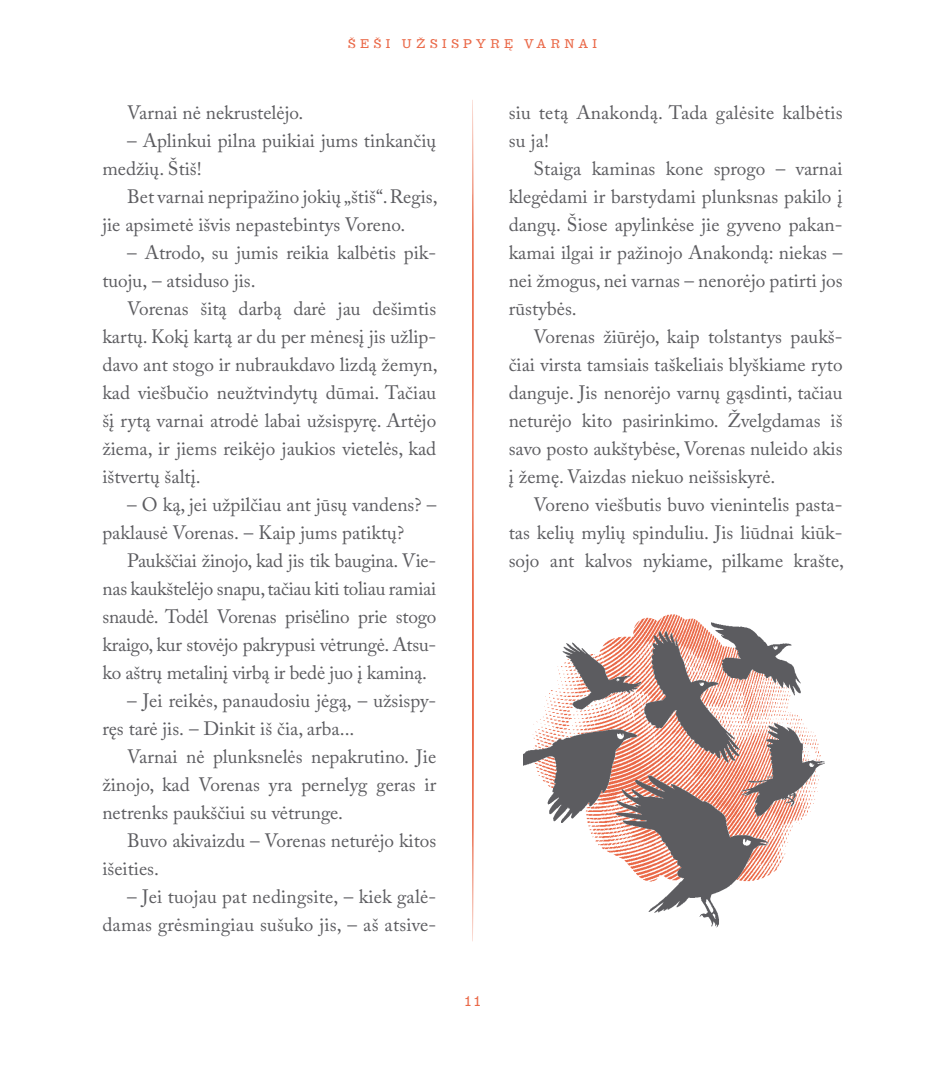
<style>
.page{position:relative;width:945px;height:1072px;background:#fff}
.page>*{position:absolute;margin:0;border:0;box-sizing:border-box;transform-origin:0 0}
.t1{font:19.25px/28px "Adobe Caslon Pro";color:#5c5c60}
.t2{font:14px "Farao";color:#ea6847}
.t3{font:12.25px "Farao";letter-spacing:.355em;color:#ea6847}
</style>
<div class="page">
<svg style="left:472px;top:100px;width:2px;height:841px;background:#ef937c"></svg>
<img style="left:524px;top:614px;width:301px;height:314px">
<p class="t3" style="left:348px;top:37px;width:251px">ŠEŠI UŽSISPYRĘ VARNAI</p>
<p class="t1" style="left:127px;top:98px;width:178px">Varnai nė nekrustelėjo.</p>
<p class="t1" style="left:102px;top:126px;width:335px;text-indent:25px">– Aplinkui pilna puikiai jums tinkančių medžių. Štiš!</p>
<p class="t1" style="left:102px;top:182px;width:337px;text-indent:25px">Bet varnai nepripažino jokių „štiš“. Regis, jie apsimetė išvis nepastebintys Voreno.</p>
<p class="t1" style="left:102px;top:238px;width:335px;text-indent:25px">– Atrodo, su jumis reikia kalbėtis pik&shy;tuoju, – atsiduso jis.</p>
<p class="t1" style="left:102px;top:294px;width:337px;text-align:justify;text-indent:25px">Vorenas šitą darbą darė jau dešimtis kartų. Kokį kartą ar du per mėnesį jis užlip&shy;davo ant stogo ir nubraukdavo lizdą žemyn, kad viešbučio neužtvindytų dūmai. Tačiau šį rytą varnai atrodė labai užsispyrę. Artėjo žiema, ir jiems reikėjo jaukios vietelės, kad ištvertų šaltį.</p>
<p class="t1" style="left:102px;top:490px;width:335px;text-indent:25px">– O ką, jei užpilčiau ant jūsų vandens? – paklausė Vorenas. – Kaip jums patiktų?</p>
<p class="t1" style="left:102px;top:546px;width:335px;text-align:justify;text-indent:25px">Paukščiai žinojo, kad jis tik baugina. Vie&shy;nas kaukštelėjo snapu, tačiau kiti toliau ramiai snaudė. Todėl Vorenas prisėlino prie stogo kraigo, kur stovėjo pakrypusi vėtrungė. Atsu&shy;ko aštrų metalinį virbą ir bedė juo į kaminą.</p>
<p class="t1" style="left:102px;top:686px;width:335px;text-indent:25px">– Jei reikės, panaudosiu jėgą, – užsispy&shy;ręs tarė jis. – Dinkit iš čia, arba...</p>
<p class="t1" style="left:102px;top:742px;width:335px;text-align:justify;text-indent:25px">Varnai nė plunksnelės nepakrutino. Jie žinojo, kad Vorenas yra pernelyg geras ir netrenks paukščiui su vėtrunge.</p>
<p class="t1" style="left:102px;top:826px;width:335px;text-indent:25px">Buvo akivaizdu – Vorenas neturėjo kitos išeities.</p>
<p class="t1" style="left:102px;top:882px;width:335px;text-align:right">– Jei tuojau pat nedingsite, – kiek galė&shy;damas grėsmingiau sušuko jis, – aš atsive-</p>
<p class="t2" style="left:464px;top:994px;width:19px">11</p>
<p class="t1" style="left:509px;top:98px;width:335px">siu tetą Anakondą. Tada galėsite kalbėtis su ja!</p>
<p class="t1" style="left:509px;top:154px;width:335px;text-align:justify;text-indent:25px">Staiga kaminas kone sprogo – varnai klegėdami ir barstydami plunksnas pakilo į dangų. Šiose apylinkėse jie gyveno pakan&shy;kamai ilgai ir pažinojo Anakondą: niekas – nei žmogus, nei varnas – nenorėjo patirti jos rūstybės.</p>
<p class="t1" style="left:509px;top:322px;width:335px;text-align:justify;text-indent:25px">Vorenas žiūrėjo, kaip tolstantys paukš&shy;čiai virsta tamsiais taškeliais blyškiame ryto danguje. Jis nenorėjo varnų gąsdinti, tačiau neturėjo kito pasirinkimo. Žvelgdamas iš savo posto aukštybėse, Vorenas nuleido akis į žemę. Vaizdas niekuo neišsiskyrė.</p>
<p class="t1" style="left:509px;top:490px;width:337px;text-align:justify;text-indent:25px">Voreno viešbutis buvo vienintelis pasta&shy;tas kelių mylių spinduliu. Jis liūdnai kiūk&shy;sojo ant kalvos nykiame, pilkame krašte,</p>
</div>
